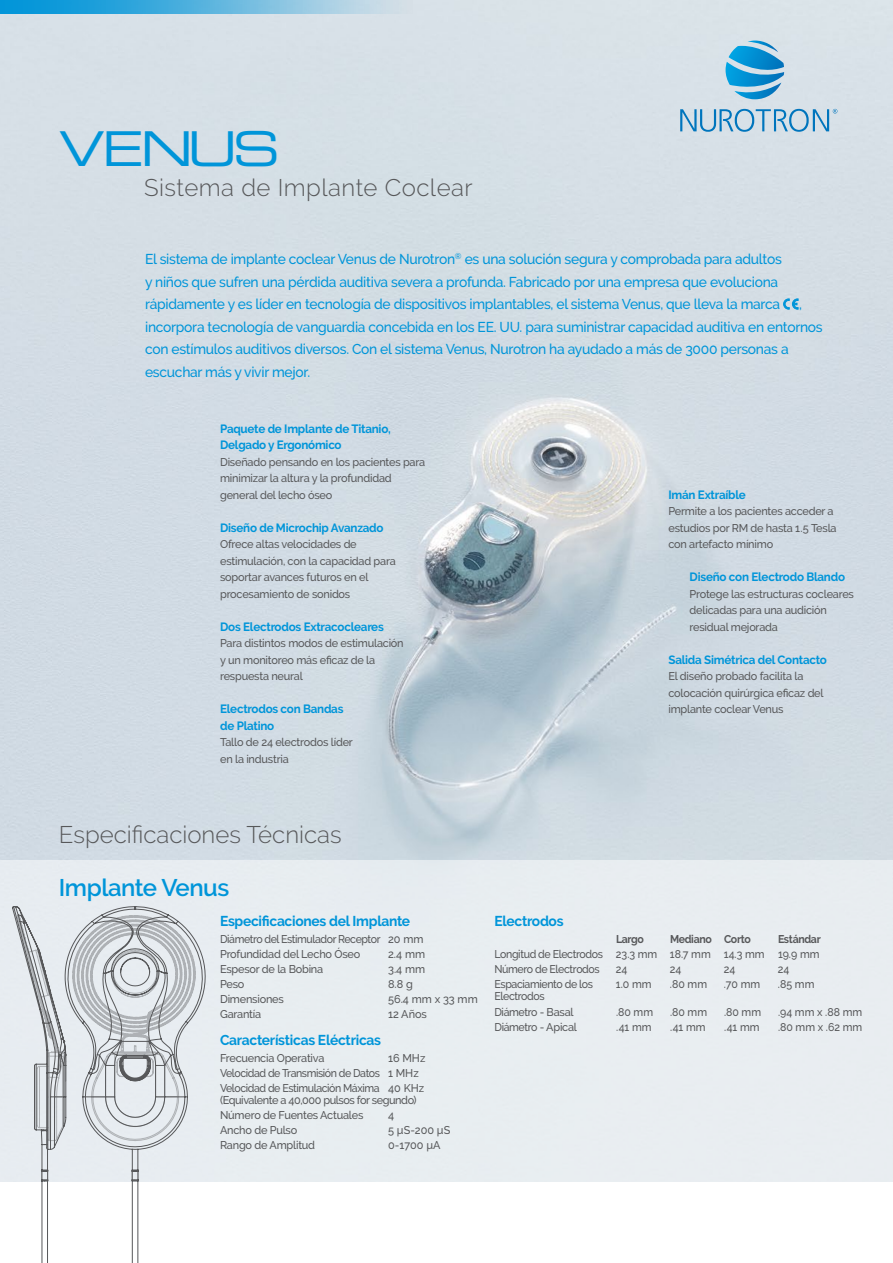
<style>
.page{position:relative;width:893px;height:1263px;background:#fff}
.page>*{position:absolute;margin:0;border:0;box-sizing:border-box;transform-origin:0 0}
.t1{font:48px "Eurostile LT Std Ex 2";letter-spacing:-.08em;color:#0095d9}
.t2{font:300 24px "Raleway";letter-spacing:.005em;color:#57585a}
.t3{font:600 24px "Raleway";letter-spacing:-.02em;color:#0095d9}
.t4{font:500 14.25px/22.5px "Raleway";letter-spacing:-.02em;color:#0095d9}
.t5{font:700 14.25px "Raleway";letter-spacing:-.02em;color:#0095d9}
.t6{font:700 12px/16.5px "Raleway";letter-spacing:-.02em;color:#0095d9}
.t7{font:500 11.25px/16.5px "Raleway";letter-spacing:-.02em;color:#57585a}
.t8{font:500 11.25px/15px "Raleway";letter-spacing:-.02em;color:#57585a;scale:.94 1}
.t9{font:500 11.25px/15px "Raleway";letter-spacing:-.04em;color:#57585a}
.t10{font:500 11.25px/15px "Raleway";letter-spacing:-.04em;color:#57585a;scale:.94 1}
.t11{font:700 11.25px "Raleway";letter-spacing:-.03em;color:#57585a;scale:.94 1}
</style>
<div class="page">
<img style="left:0;top:14px;width:893px;height:846px">
<svg style="left:0;top:0;width:893px;height:14px;background:#a1cee3"></svg>
<svg style="left:784px;top:299px;width:14px;height:10px"></svg>
<div style="left:0;top:860px;width:893px;height:337px;background:#e8edf1"></div>
<svg style="left:725px;top:41px;width:59px;height:58px;background:#60b1da"></svg>
<svg style="left:680px;top:109px;width:157px;height:23px;background:#9dc3db"></svg>
<svg style="left:12px;top:906px;width:53px;height:357px"></svg>
<svg style="left:65px;top:906px;width:141px;height:357px"></svg>
<h1 class="t1" style="left:59px;top:116px;width:223px">VENUS</h1>
<h2 class="t2" style="left:144px;top:174px;width:330px">Sistema de Implante Coclear</h2>
<p class="t4" style="left:145px;top:248px;width:638px">El sistema de implante coclear Venus de Nurotron<sup>®</sup> es una solución segura y comprobada para adultos y niños que sufren una pérdida auditiva severa a profunda. Fabricado por una empresa que evoluciona rápidamente y es líder en tecnología de dispositivos implantables, el sistema Venus, que lleva la marca</p>
<p class="t4" style="left:145px;top:293px;width:679px;text-indent:654px">, incorpora tecnología de vanguardia concebida en los EE. UU. para suministrar capacidad auditiva en entornos con estímulos auditivos diversos. Con el sistema Venus, Nurotron ha ayudado a más de 3000 personas a escuchar más y vivir mejor.</p>
<p class="t6" style="left:220px;top:420px;width:172px">Paquete de Implante de Titanio,<br>Delgado y Ergonómico</p>
<p class="t7" style="left:220px;top:453px;width:207px">Diseñado pensando en los pacientes para minimizar la altura y la profundidad general del lecho óseo</p>
<p class="t6" style="left:220px;top:519px;width:165px">Diseño de Microchip Avanzado</p>
<p class="t7" style="left:220px;top:536px;width:177px">Ofrece altas velocidades de estimulación, con la capacidad para soportar avances futuros en el procesamiento de sonidos</p>
<p class="t6" style="left:220px;top:618px;width:165px">Dos Electrodos Extracocleares</p>
<p class="t7" style="left:220px;top:635px;width:185px">Para distintos modos de estimulación y un monitoreo más eficaz de la respuesta neural</p>
<p class="t6" style="left:220px;top:701px;width:125px">Electrodos con Bandas de Platino</p>
<p class="t7" style="left:220px;top:734px;width:134px">Tallo de 24 electrodos líder en la industria</p>
<p class="t6" style="left:668px;top:486px;width:79px">Imán Extraíble</p>
<p class="t7" style="left:668px;top:503px;width:170px">Permite a los pacientes acceder a estudios por RM de hasta 1.5 Tesla con artefacto mínimo</p>
<p class="t6" style="left:690px;top:569px;width:157px">Diseño con Electrodo Blando</p>
<p class="t7" style="left:690px;top:585px;width:166px">Protege las estructuras cocleares delicadas para una audición residual mejorada</p>
<p class="t6" style="left:668px;top:651px;width:160px">Salida Simétrica del Contacto</p>
<p class="t7" style="left:668px;top:668px;width:157px">El diseño probado facilita la colocación quirúrgica eficaz del implante coclear Venus</p>
<h2 class="t2" style="left:59px;top:820px;width:284px">Especificaciones Técnicas</h2>
<h2 class="t3" style="left:59px;top:873px;width:172px">Implante Venus</h2>
<p class="t5" style="left:220px;top:913px;width:192px">Especificaciones del Implante</p>
<p class="t10" style="left:220px;top:931px;width:218px">Diámetro del Estimulador Receptor 20 mm<br>Profundidad del Lecho óseo</p>
<p class="t7" style="left:388px;top:945px;width:39px">2.4 mm</p>
<p class="t7" style="left:220px;top:960px;width:105px">Espesor de la Bobina</p>
<p class="t7" style="left:388px;top:960px;width:39px">3.4 mm</p>
<p class="t7" style="left:220px;top:975px;width:26px">Peso</p>
<p class="t7" style="left:388px;top:975px;width:26px">8.8 g</p>
<p class="t7" style="left:220px;top:990px;width:65px">Dimensiones</p>
<p class="t7" style="left:388px;top:990px;width:91px">56.4 mm x 33 mm</p>
<p class="t7" style="left:220px;top:1005px;width:43px">Garantía</p>
<p class="t7" style="left:388px;top:1005px;width:40px">12 Años</p>
<p class="t5" style="left:220px;top:1032px;width:162px">Características Eléctricas</p>
<p class="t7" style="left:220px;top:1050px;width:106px">Frecuencia Operativa</p>
<p class="t9" style="left:220px;top:1050px;width:207px;text-indent:168px">16 MHz<br>Velocidad de Transmisión de Datos 1 MHz<br>Velocidad de Estimulación Máxima 40 KHz</p>
<p class="t9" style="left:220px;top:1092px;width:198px">(Equivalente a 40,000 pulsos for segundo)<br>Número de Fuentes Actuales</p>
<p class="t7" style="left:388px;top:1107px;width:8px">4</p>
<p class="t7" style="left:220px;top:1122px;width:79px">Ancho de Pulso</p>
<p class="t7" style="left:388px;top:1122px;width:64px">5 µS-200 µS</p>
<p class="t7" style="left:220px;top:1137px;width:97px">Rango de Amplitud</p>
<p class="t7" style="left:388px;top:1137px;width:54px">0-1700 µA</p>
<p class="t5" style="left:494px;top:913px;width:71px">Electrodos</p>
<p class="t11" style="left:616px;top:932px;width:31px">Largo</p>
<p class="t11" style="left:670px;top:932px;width:87px">Mediano Corto</p>
<p class="t11" style="left:778px;top:932px;width:47px">Estándar</p>
<p class="t8" style="left:494px;top:946px;width:347px">Longitud de Electrodos 23.3 mm 18.7 mm 14.3 mm 19.9 mm<br>Número de Electrodos</p>
<p class="t8" style="left:616px;top:961px;width:14px">24</p>
<p class="t8" style="left:670px;top:961px;width:14px">24</p>
<p class="t8" style="left:724px;top:961px;width:14px">24</p>
<p class="t8" style="left:778px;top:961px;width:14px">24</p>
<p class="t8" style="left:494px;top:976px;width:106px">Espaciamiento de los</p>
<p class="t8" style="left:616px;top:976px;width:39px">1.0 mm</p>
<p class="t8" style="left:670px;top:976px;width:41px">.80 mm</p>
<p class="t8" style="left:724px;top:976px;width:40px">.70 mm</p>
<p class="t8" style="left:778px;top:976px;width:40px">.85 mm</p>
<p class="t8" style="left:494px;top:987px;width:86px;line-height:16.5px">Electrodos<br>Diámetro - Basal</p>
<p class="t8" style="left:616px;top:1005px;width:41px">.80 mm</p>
<p class="t8" style="left:670px;top:1005px;width:41px">.80 mm</p>
<p class="t8" style="left:724px;top:1005px;width:41px">.80 mm</p>
<p class="t8" style="left:778px;top:1005px;width:91px">.94 mm x .88 mm</p>
<p class="t8" style="left:494px;top:1020px;width:89px">Diámetro - Apical</p>
<p class="t8" style="left:616px;top:1020px;width:39px">.41 mm</p>
<p class="t8" style="left:670px;top:1020px;width:39px">.41 mm</p>
<p class="t8" style="left:724px;top:1020px;width:39px">.41 mm</p>
<p class="t8" style="left:778px;top:1020px;width:91px">.80 mm x .62 mm</p>
</div>
